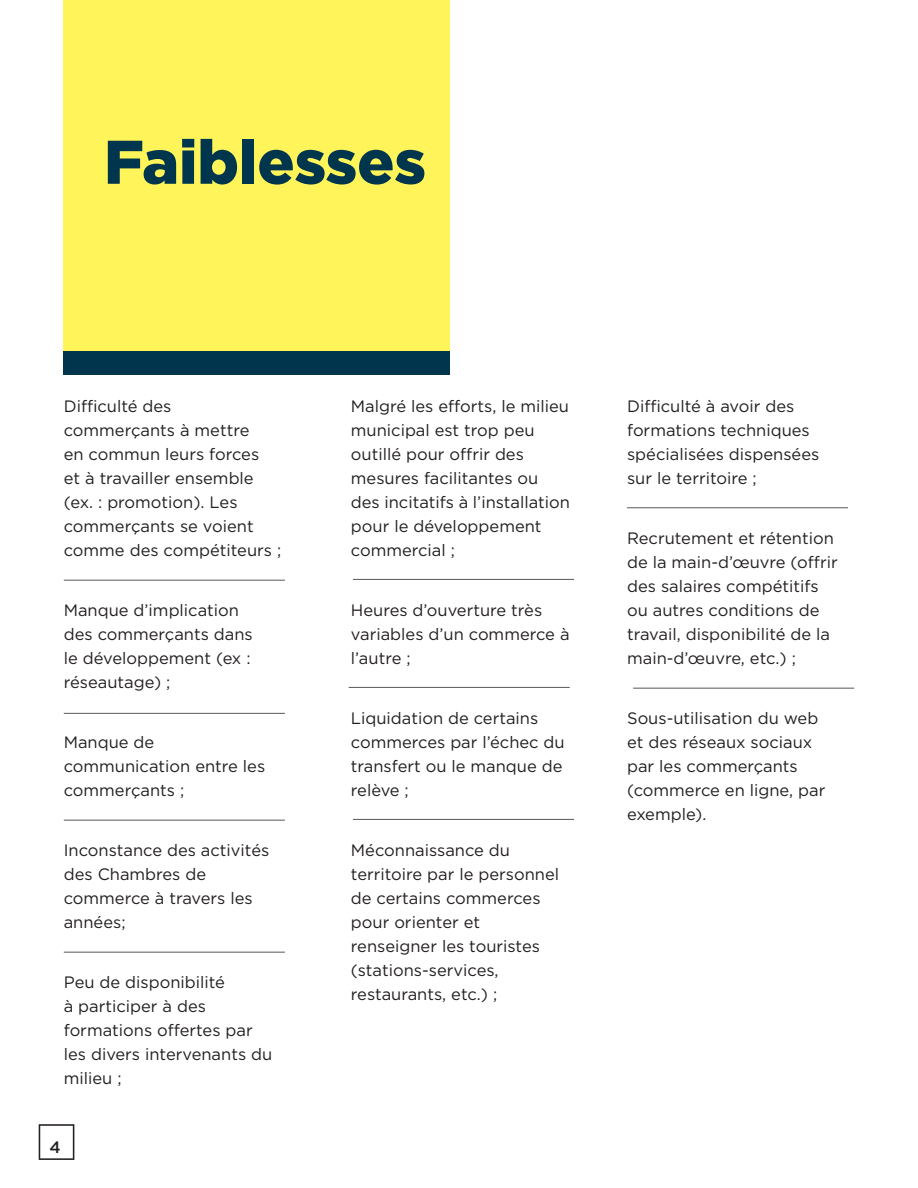
<style>
.page{position:relative;width:918px;height:1188px;background:#fff}
.page>*{position:absolute;margin:0;border:0;box-sizing:border-box;transform-origin:0 0}
.t1{font:900 61.5px "Gotham";color:#00364d}
.t2{font:16.5px/24px "Gotham";color:#231f20}
.t3{font:500 16.5px "Gotham";color:#231f20}
</style>
<div class="page">
<svg style="left:39px;top:1124px;width:35px;height:36px"></svg>
<div style="left:64px;top:0;width:386px;height:374px;background:#fff459"></div>
<div style="left:64px;top:351px;width:386px;height:24px;background:#00364d"></div>
<hr style="left:64px;top:580px;width:221px;height:1px;background:#57585a">
<hr style="left:64px;top:713px;width:221px;height:1px;background:#57585a">
<hr style="left:353px;top:579px;width:221px;height:1px;background:#57585a">
<hr style="left:349px;top:687px;width:221px;height:1px;background:#57585a">
<hr style="left:353px;top:819px;width:221px;height:1px;background:#57585a">
<hr style="left:627px;top:507px;width:221px;height:1px;background:#57585a">
<hr style="left:633px;top:688px;width:221px;height:1px;background:#57585a">
<hr style="left:64px;top:820px;width:221px;height:1px;background:#57585a">
<hr style="left:64px;top:952px;width:221px;height:1px;background:#57585a">
<p class="t1" style="left:104px;top:120px;width:324px">Faiblesses</p>
<p class="t2" style="left:64px;top:394px;width:219px">Difficulté des commerçants à mettre<br>en commun leurs forces<br>et à travailler ensemble (ex. : promotion). Les commerçants se voient comme des compétiteurs ;</p>
<p class="t2" style="left:64px;top:598px;width:191px">Manque d’implication des commerçants dans le développement (ex : réseautage) ;</p>
<p class="t2" style="left:64px;top:730px;width:203px">Manque de communication entre les commerçants ;</p>
<p class="t2" style="left:64px;top:838px;width:207px">Inconstance des activités des Chambres de commerce à travers les années;</p>
<p class="t2" style="left:64px;top:970px;width:210px">Peu de disponibilité<br>à participer à des formations offertes par les divers intervenants du milieu ;</p>
<p class="t3" style="left:50px;top:1136px;width:13px">4</p>
<p class="t2" style="left:351px;top:394px;width:221px">Malgré les efforts, le milieu municipal est trop peu outillé pour offrir des mesures facilitantes ou des incitatifs à l’installation pour le développement commercial ;</p>
<p class="t2" style="left:351px;top:598px;width:220px">Heures d’ouverture très variables d’un commerce à l’autre ;</p>
<p class="t2" style="left:351px;top:706px;width:215px">Liquidation de certains commerces par l’échec du transfert ou le manque de relève ;</p>
<p class="t2" style="left:351px;top:838px;width:210px">Méconnaissance du territoire par le personnel de certains commerces pour orienter et renseigner les touristes (stations-services, restaurants, etc.) ;</p>
<p class="t2" style="left:627px;top:394px;width:194px">Difficulté à avoir des formations techniques spécialisées dispensées sur le territoire ;</p>
<p class="t2" style="left:627px;top:526px;width:212px">Recrutement et rétention de la main-d’œuvre (offrir des salaires compétitifs ou autres conditions de travail, disponibilité de la main-d’œuvre, etc.) ;</p>
<p class="t2" style="left:627px;top:706px;width:200px">Sous-utilisation du web et des réseaux sociaux par les commerçants (commerce en ligne, par exemple).</p>
</div>
